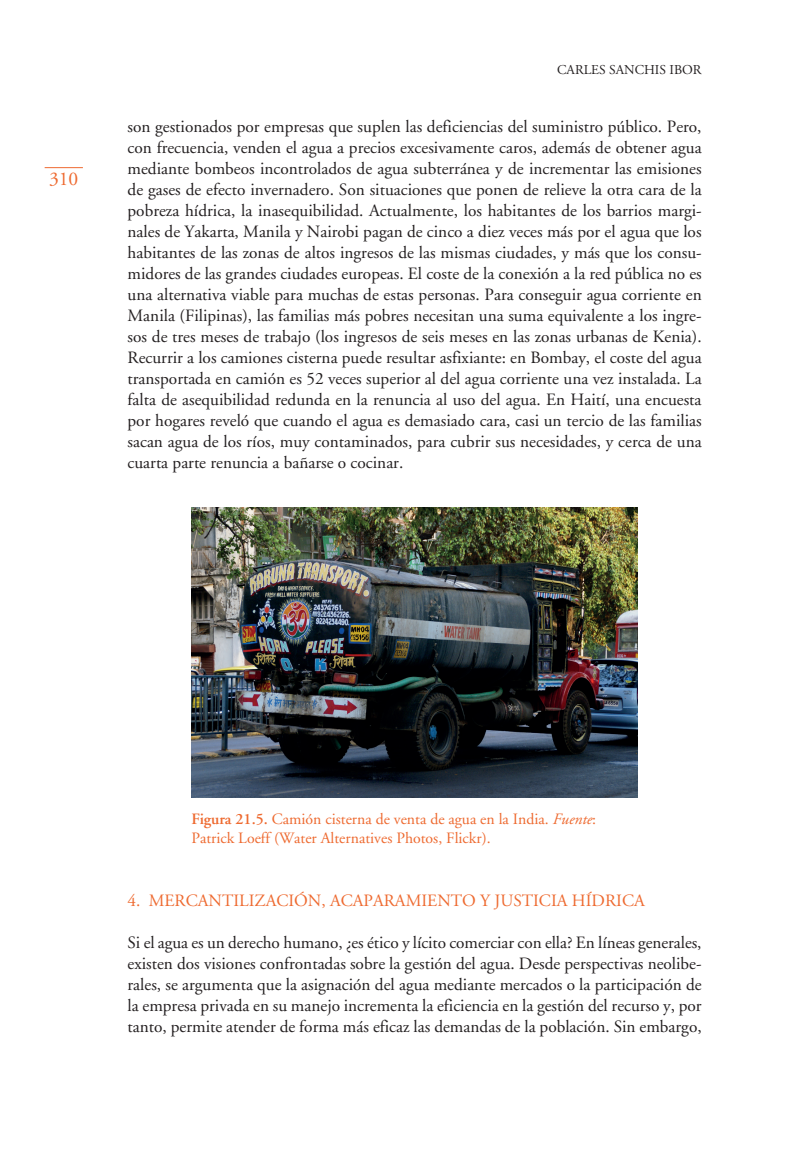
<style>
.page{position:relative;width:808px;height:1149px;background:#fff}
.page>*{position:absolute;margin:0;border:0;box-sizing:border-box;transform-origin:0 0}
.t1{font:19.5px "Adobe Garamond";color:#ee6a30}
.parrafo{font:17.25px/21px "Adobe Garamond";color:#231f20;text-align:justify}
.primer_parrafo{font:17.25px/21px "Adobe Garamond";color:#231f20;text-align:justify}
.t2{font:17.25px "Adobe Garamond";color:#ee6a30}
.figura{font:15.75px/18.5px "Adobe Garamond";color:#ee6a30}
.t3{font:13.5px "Adobe Garamond";color:#231f20}
.s1{font-weight:600}
.s2{font-style:italic}
</style>
<div class="page">
<hr style="left:45px;top:167px;width:38px;height:1px;background:#ee6a30">
<img style="left:191px;top:507px;width:447px;height:290px">
<p class="t1" style="left:49px;top:168px;width:31px">310</p>
<p class="t3" style="left:557px;top:62px;width:19px">Carles</p>
<p class="t3" style="left:609px;top:62px;width:16px">Sanchis</p>
<p class="t3" style="left:669px;top:62px;width:15px">Ibor</p>
<p class="parrafo" style="left:128px;top:116px;width:576px">son gestionados por empresas que suplen las deficiencias del suministro público. Pero, con frecuencia, venden el agua a precios excesivamente caros, además de obtener agua mediante bombeos incontrolados de agua subterránea y de incrementar las emisiones de gases de efecto invernadero. Son situaciones que ponen de relieve la otra cara de la pobreza hídrica, la inasequibilidad. Actualmente, los habitantes de los barrios margi&shy;nales de Yakarta, Manila y Nairobi pagan de cinco a diez veces más por el agua que los habitantes de las zonas de altos ingresos de las mismas ciudades, y más que los consu&shy;midores de las grandes ciudades europeas. El coste de la conexión a la red pública no es una alternativa viable para muchas de estas personas. Para conseguir agua corriente en Manila (Filipinas), las familias más pobres necesitan una suma equivalente a los ingre&shy;sos de tres meses de trabajo (los ingresos de seis meses en las zonas urbanas de Kenia).<br>Recurrir a los camiones cisterna puede resultar asfixiante: en Bombay, el coste del agua transportada en camión es 52 veces superior al del agua corriente una vez instalada. La falta de asequibilidad redunda en la renuncia al uso del agua. En Haití, una encuesta por hogares reveló que cuando el agua es demasiado cara, casi un tercio de las familias sacan agua de los ríos, muy contaminados, para cubrir sus necesidades, y cerca de una cuarta parte renuncia a bañarse o cocinar.</p>
<p class="figura" style="left:191px;top:810px;width:406px"><span class="s1">Figura 21.5.</span> Camión cisterna de venta de agua en la India. <span class="s2">Fuente</span>:<br>Patrick Loeff (Water Alternatives Photos, Flickr).</p>
<p class="t2" style="left:128px;top:890px;width:519px">4. MERCANTILIZACIÓN, ACAPARAMIENTO Y JUSTICIA HÍDRICA</p>
<p class="primer_parrafo" style="left:128px;top:931px;width:576px">Si el agua es un derecho humano, ¿es ético y lícito comerciar con ella? En líneas generales, existen dos visiones confrontadas sobre la gestión del agua. Desde perspectivas neolibe&shy;rales, se argumenta que la asignación del agua mediante mercados o la participación de la empresa privada en su manejo incrementa la eficiencia en la gestión del recurso y, por tanto, permite atender de forma más eficaz las demandas de la población. Sin embargo,</p>
</div>
